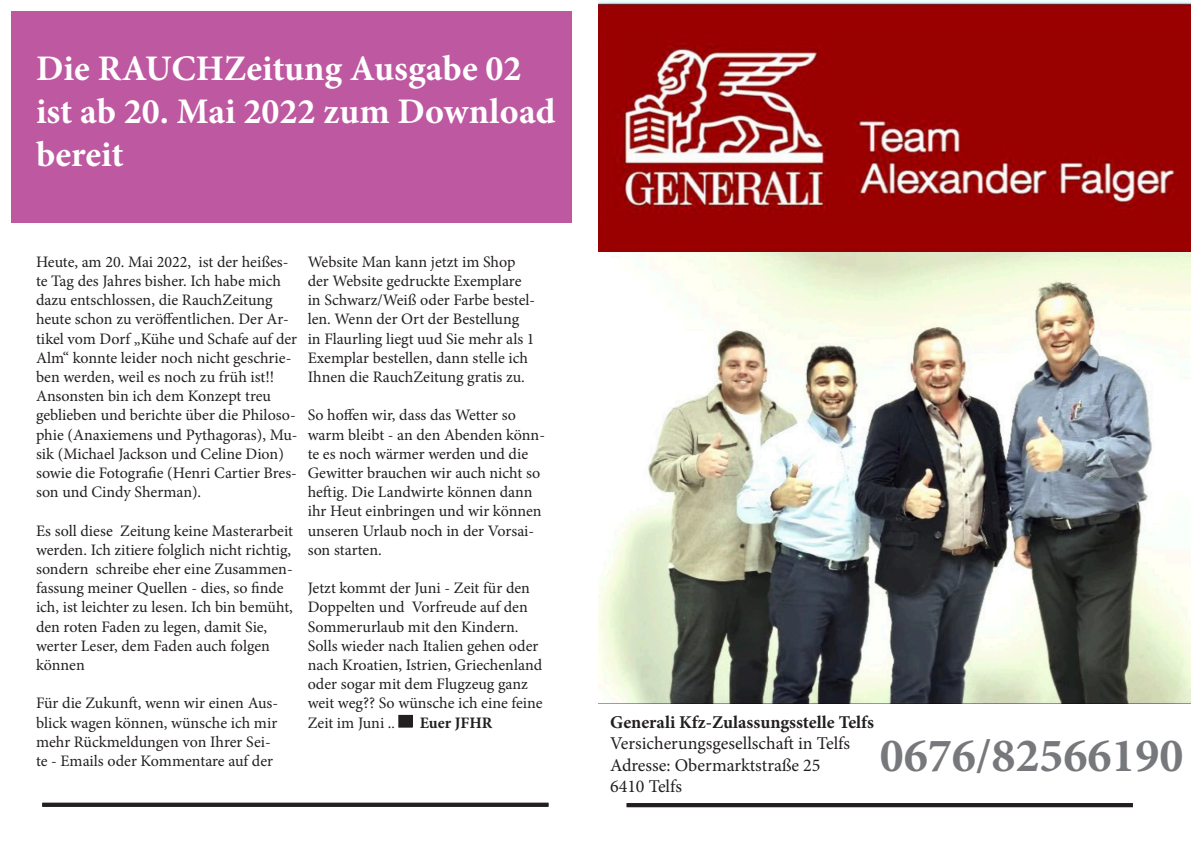
<style>
.page{position:relative;width:1191px;height:842px;background:#fff}
.page>*{position:absolute;margin:0;border:0;box-sizing:border-box;transform-origin:0 0}
.t1{font:700 48px "Minion Pro";color:#76787b}
.t2{font:700 36px/43.2px "Minion Pro";color:#fff}
.t3{font:18px "Minion Pro";color:#231f20}
.t4{font:700 18px "Minion Pro";color:#231f20}
.t5{font:16px/19.2px "Minion Pro";color:#231f20}
.t6{font:700 16px "Minion Pro";color:#231f20}
.s1{font-size:14.8px}
</style>
<div class="page">
<hr style="left:626px;top:803px;width:506px;height:4px;background:#231f20">
<hr style="left:42px;top:803px;width:506px;height:4px;background:#231f20">
<div style="left:11px;top:11px;width:561px;height:212px;background:#be59a1"></div>
<div style="left:399px;top:715px;width:13px;height:12px;background:#231f20"></div>
<div style="left:398px;top:715px;width:15px;height:13px;border:1px solid #231f20"></div>
<img style="left:598px;top:0;width:593px;height:704px">
<p class="t2" style="left:36px;top:46px;width:521px">Die RAUCHZeitung Ausgabe 02 ist ab 20. Mai 2022 zum Download bereit</p>
<p class="t5" style="left:36px;top:252px;width:263px">Heute, am 20. Mai 2022, ist der heißes&shy;te Tag des Jahres bisher. Ich habe mich dazu entschlossen, die RauchZeitung heute schon zu veröffentlichen. Der Ar&shy;tikel vom Dorf „Kühe und Schafe auf der Alm“ konnte leider noch nicht geschrie&shy;ben werden, weil es noch zu früh ist!!<br>Ansonsten bin ich dem Konzept treu geblieben und berichte über die Philoso&shy;phie (Anaxiemens und Pythagoras), Mu&shy;sik (Michael Jackson und Celine Dion) sowie die Fotografie (Henri Cartier Bres&shy;son und Cindy Sherman).</p>
<p class="t5" style="left:36px;top:521px;width:258px">Es soll diese Zeitung keine Masterarbeit werden. Ich zitiere folglich nicht richtig, sondern schreibe eher eine Zusammen&shy;fassung meiner Quellen - dies, so finde ich, ist leichter zu lesen. Ich bin bemüht, den roten Faden zu legen, damit Sie, werter Leser, dem Faden auch folgen können</p>
<p class="t5" style="left:36px;top:694px;width:244px">Für die Zukunft, wenn wir einen Aus&shy;blick wagen können, wünsche ich mir mehr Rückmeldungen von Ihrer Sei&shy;te - Emails oder Kommentare auf der</p>
<p class="t5" style="left:308px;top:252px;width:229px">Website Man kann jetzt im Shop der Website gedruckte Exemplare in Schwarz/Weiß oder Farbe bestel&shy;len. Wenn der Ort der Bestellung in Flaurling liegt uud Sie mehr als 1<br>Exemplar bestellen, dann stelle ich Ihnen die RauchZeitung gratis zu.</p>
<p class="t5" style="left:308px;top:406px;width:239px">So hoffen wir, dass das Wetter so warm bleibt - an den Abenden könn&shy;te es noch wärmer werden und die<br>Gewitter brauchen wir auch nicht so heftig. Die Landwirte können dann ihr Heut einbringen und wir können unseren Urlaub noch in der Vorsai&shy;son starten.</p>
<p class="t5" style="left:308px;top:579px;width:236px">Jetzt kommt der Juni - Zeit für den<br>Doppelten und Vorfreude auf den<br>Sommerurlaub mit den Kindern.<br>Solls wieder nach Italien gehen oder nach Kroatien, Istrien, Griechenland oder sogar mit dem Flugzeug ganz weit weg?? So wünsche ich eine feine<br>Zeit im Juni .<span class="s1">.</span></p>
<p class="t6" style="left:420px;top:711px;width:74px">Euer JFHR</p>
<p class="t4" style="left:610px;top:709px;width:265px">Generali Kfz-Zulassungsstelle Telfs</p>
<p class="t3" style="left:610px;top:731px;width:242px">Versicherungsgesellschaft in Telfs</p>
<p class="t3" style="left:610px;top:753px;width:212px">Adresse: Obermarktstraße 25</p>
<p class="t3" style="left:610px;top:774px;width:74px">6410 Telfs</p>
<p class="t1" style="left:879px;top:721px;width:305px">0676/82566190</p>
</div>
